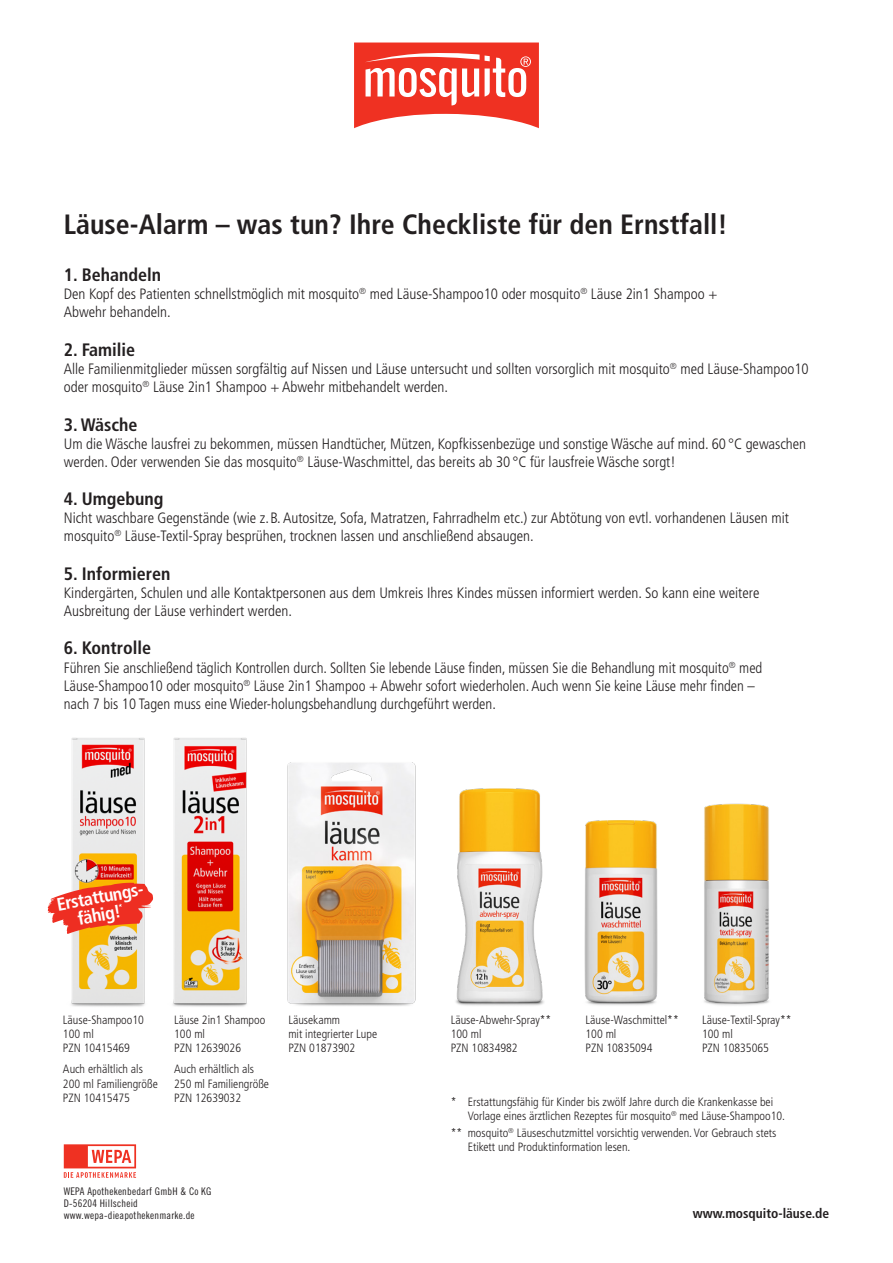
<style>
.page{position:relative;width:893px;height:1263px;background:#fff}
.page>*{position:absolute;margin:0;border:0;box-sizing:border-box;transform-origin:0 0}
.t1{font:700 condensed 27.9px "Frutiger LT Std";color:#231f20}
.t2{font:700 condensed 18.15px/17.4px "Frutiger LT Std";color:#fff;text-align:center}
.t3{font:700 condensed 18px "Frutiger LT Std";color:#231f20}
.t4{font:300 condensed 15px/18px "Frutiger LT Std";color:#231f20}
.t5{font:700 condensed 13.5px "Frutiger LT Std";color:#231f20}
.t6{font:300 condensed 12px/14.4px "Frutiger LT Std";color:#231f20}
.t7{font:10.5px/12px "Trade Gothic LT Std Cn 18";letter-spacing:.02em;color:#231f20}
</style>
<div class="page">
<svg style="left:354px;top:43px;width:185px;height:85px"></svg>
<img style="left:287px;top:762px;width:129px;height:244px">
<img style="left:173px;top:738px;width:74px;height:269px">
<img style="left:71px;top:738px;width:74px;height:269px">
<svg style="left:64px;top:1144px;width:72px;height:34px"></svg>
<svg style="left:48px;top:883px;width:105px;height:51px"></svg>
<img style="left:584px;top:820px;width:74px;height:186px">
<img style="left:704px;top:803px;width:65px;height:203px">
<img style="left:455px;top:788px;width:89px;height:218px">
<p class="t1" style="left:64px;top:207px;width:665px">Läuse-Alarm – was tun? Ihre Checkliste für den Ernstfall!</p>
<p class="t3" style="left:64px;top:264px;width:99px">1. Behandeln</p>
<p class="t4" style="left:64px;top:285px;width:655px">Den Kopf des Patienten schnellstmöglich mit mosquito<sup>®</sup> med Läuse-Shampoo10 oder mosquito<sup>®</sup> Läuse 2in1 Shampoo +<br>Abwehr behandeln.</p>
<p class="t3" style="left:64px;top:339px;width:73px">2. Familie</p>
<p class="t4" style="left:64px;top:360px;width:746px">Alle Familienmitglieder müssen sorgfältig auf Nissen und Läuse untersucht und sollten vorsorglich mit mosquito<sup>®</sup> med Läuse-Shampoo10 oder mosquito<sup>®</sup> Läuse 2in1 Shampoo + Abwehr mitbehandelt werden.</p>
<p class="t3" style="left:64px;top:414px;width:75px">3. Wäsche</p>
<p class="t4" style="left:64px;top:435px;width:744px">Um die Wäsche lausfrei zu bekommen, müssen Handtücher, Mützen, Kopfkissenbezüge und sonstige Wäsche auf mind. 60 °C gewaschen werden. Oder verwenden Sie das mosquito<sup>®</sup> Läuse-Waschmittel, das bereits ab 30 °C für lausfreie Wäsche sorgt!</p>
<p class="t3" style="left:64px;top:488px;width:101px">4. Umgebung</p>
<p class="t4" style="left:64px;top:509px;width:727px">Nicht waschbare Gegenstände (wie z.B. Autositze, Sofa, Matratzen, Fahrradhelm etc.) zur Abtötung von evtl. vorhandenen Läusen mit mosquito<sup>®</sup> Läuse-Textil-Spray besprühen, trocknen lassen und anschließend absaugen.</p>
<p class="t3" style="left:64px;top:563px;width:108px">5. Informieren</p>
<p class="t4" style="left:64px;top:584px;width:697px">Kindergärten, Schulen und alle Kontaktpersonen aus dem Umkreis Ihres Kindes müssen informiert werden. So kann eine weitere<br>Ausbreitung der Läuse verhindert werden.</p>
<p class="t3" style="left:64px;top:637px;width:89px">6. Kontrolle</p>
<p class="t4" style="left:64px;top:658px;width:700px">Führen Sie anschließend täglich Kontrollen durch. Sollten Sie lebende Läuse finden, müssen Sie die Behandlung mit mosquito<sup>®</sup> med<br>Läuse-Shampoo10 oder mosquito<sup>®</sup> Läuse 2in1 Shampoo + Abwehr sofort wiederholen. Auch wenn Sie keine Läuse mehr finden – nach 7 bis 10 Tagen muss eine Wieder-holungsbehandlung durchgeführt werden.</p>
<p class="t2" style="left:55px;top:896px;width:89px;rotate:-10deg">Erstattungs&shy;fähig!</p>
<p class="t6" style="left:63px;top:1012px;width:82px">Läuse-Shampoo10<br>100 ml<br>PZN 10415469</p>
<p class="t6" style="left:63px;top:1062px;width:96px">Auch erhältlich als<br>200 ml Familiengröße<br>PZN 10415475</p>
<p class="t6" style="left:174px;top:1012px;width:93px">Läuse 2in1 Shampoo<br>100 ml<br>PZN 12639026</p>
<p class="t6" style="left:174px;top:1062px;width:96px">Auch erhältlich als<br>250 ml Familiengröße<br>PZN 12639032</p>
<p class="t6" style="left:288px;top:1012px;width:90px">Läusekamm<br>mit integrierter Lupe<br>PZN 01873902</p>
<p class="t6" style="left:451px;top:1012px;width:102px">Läuse-Abwehr-Spray**</p>
<p class="t6" style="left:451px;top:1027px;width:32px">100 ml</p>
<p class="t6" style="left:451px;top:1041px;width:68px">PZN 10834982</p>
<p class="t6" style="left:585px;top:1012px;width:95px">Läuse-Waschmittel**</p>
<p class="t6" style="left:585px;top:1027px;width:32px">100 ml</p>
<p class="t6" style="left:585px;top:1041px;width:68px">PZN 10835094</p>
<p class="t6" style="left:702px;top:1012px;width:91px">Läuse-Textil-Spray**<br>100 ml<br>PZN 10835065</p>
<p class="t6" style="left:468px;top:1095px;width:319px;line-height:13.5px;text-indent:-17px">* Erstattungsfähig für Kinder bis zwölf Jahre durch die Krankenkasse bei<br>Vorlage eines ärztlichen Rezeptes für mosquito<sup>®</sup> med Läuse-Shampoo10.</p>
<p class="t6" style="left:468px;top:1127px;width:310px;line-height:13.5px;text-indent:-17px">** mosquito<sup>®</sup> Läuseschutzmittel vorsichtig verwenden. Vor Gebrauch stets<br>Etikett und Produktinformation lesen.</p>
<p class="t7" style="left:64px;top:1185px;width:149px">WEPA Apothekenbedarf GmbH &amp; Co KG</p>
<p class="t7" style="left:64px;top:1197px;width:132px">D-56204 Hillscheid www.wepa-dieapothekenmarke.de</p>
<p class="t5" style="left:693px;top:1206px;width:138px">www.mosquito-läuse.de</p>
</div>
